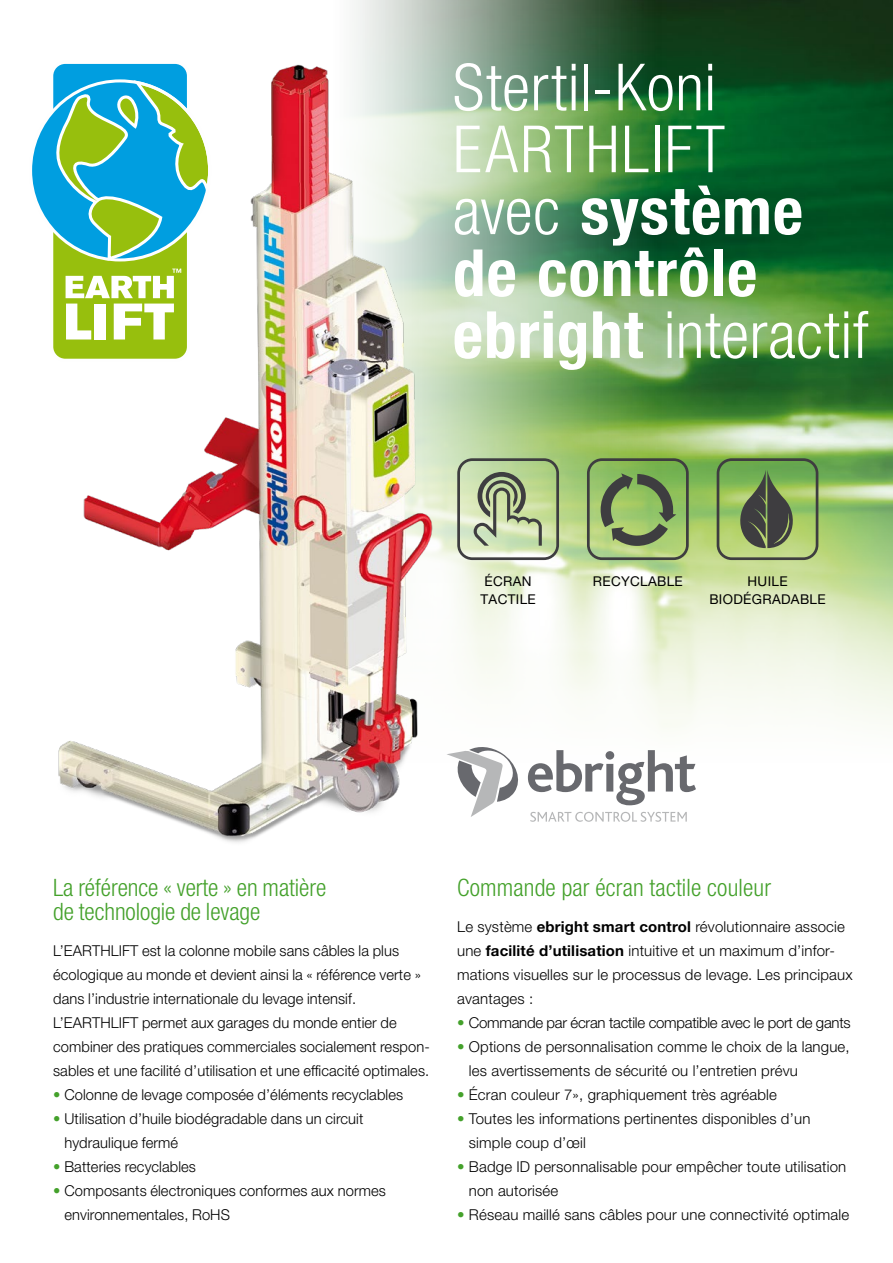
<style>
.page{position:relative;width:893px;height:1263px;background:#fff}
.page>*{position:absolute;margin:0;border:0;box-sizing:border-box;transform-origin:0 0}
.t1{font:300 condensed 65.1px/61.9px "Helvetica Neue LT Std";letter-spacing:.01em;color:#fff}
.t2{font:300 condensed 24px/24px "Helvetica Neue LT Std";color:#44a12b}
.t3{font:300 15px/24px "Helvetica Neue LT Std";letter-spacing:.005em;color:#000}
.t4{font:300 15px "Helvetica Neue LT Std";letter-spacing:-.02em;color:#000}
.t5{font:13.5px/18px "Helvetica Neue LT Std";letter-spacing:.025em;color:#000;text-align:center}
.s1{font-weight:700}
.s2{color:#44a12b}
</style>
<div class="page">
<img style="left:676px;top:0;width:217px;height:404px">
<img style="left:354px;top:0;width:322px;height:404px">
<svg style="left:544px;top:404px;width:349px;height:408px"></svg>
<img style="left:58px;top:33px;width:486px;height:810px">
<div style="left:31px;top:81px;width:179px;height:179px;background:#009ee0;border-radius:50%"></div>
<svg style="left:50px;top:61px;width:163px;height:301px"></svg>
<svg style="left:446px;top:747px;width:76px;height:70px"></svg>
<svg style="left:528px;top:750px;width:168px;height:55px"></svg>
<svg style="left:530px;top:812px;width:157px;height:10px"></svg>
<svg style="left:587px;top:458px;width:102px;height:102px;background:#82a15f"></svg>
<svg style="left:457px;top:458px;width:102px;height:102px;background:#adbc95"></svg>
<svg style="left:717px;top:458px;width:101px;height:102px;background:#7c9859"></svg>
<h1 class="t1" style="left:453px;top:56px;width:417px">Stertil-Koni<br>EARTHLIFT<br>avec <span class="s1">système de contrôle ebright</span> interactif</h1>
<p class="t5" style="left:480px;top:572px;width:57px">ÉCRAN<br>TACTILE</p>
<p class="t5" style="left:593px;top:572px;width:92px">RECYCLABLE</p>
<p class="t5" style="left:709px;top:572px;width:118px">HUILE<br>BIODÉGRADABLE</p>
<h2 class="t2" style="left:53px;top:876px;width:275px">La référence « verte » en matière de technologie de levage</h2>
<p class="t3" style="left:53px;top:939px;width:378px">L’EARTHLIFT est la colonne mobile sans câbles la plus écologique au monde et devient ainsi la « référence verte » dans l’industrie internationale du levage intensif.<br>L’EARTHLIFT permet aux garages du monde entier de combiner des pratiques commerciales socialement respon&shy;sables et une facilité d’utilisation et une efficacité optimales.</p>
<p class="t3" style="left:53px;top:1083px;width:352px"><span class="s2">•</span> Colonne de levage composée d’éléments recyclables</p>
<p class="t3" style="left:64px;top:1107px;width:300px;text-indent:-11px"><span class="s2">•</span> Utilisation d’huile biodégradable dans un circuit hydraulique fermé</p>
<p class="t3" style="left:53px;top:1155px;width:144px"><span class="s2">•</span> Batteries recyclables</p>
<p class="t3" style="left:64px;top:1179px;width:323px;text-indent:-11px"><span class="s2">•</span> Composants électroniques conformes aux normes environnementales, RoHS</p>
<h2 class="t2" style="left:457px;top:876px;width:315px">Commande par écran tactile couleur</h2>
<p class="t3" style="left:457px;top:915px;width:397px">Le système <span class="s1">ebright smart control</span> révolutionnaire associe une <span class="s1">facilité d’utilisation</span> intuitive et un maximum d’infor&shy;mations visuelles sur le processus de levage. Les principaux avantages :</p>
<p class="t4" style="left:457px;top:1014px;width:395px"><span class="s2">•</span> Commande par écran tactile compatible avec le port de gants</p>
<p class="t3" style="left:469px;top:1035px;width:382px;text-indent:-12px"><span class="s2">•</span> Options de personnalisation comme le choix de la langue, les avertissements de sécurité ou l’entretien prévu</p>
<p class="t3" style="left:457px;top:1083px;width:321px"><span class="s2">•</span> Écran couleur 7», graphiquement très agréable</p>
<p class="t3" style="left:469px;top:1107px;width:343px;text-indent:-12px"><span class="s2">•</span> Toutes les informations pertinentes disponibles d’un simple coup d’œil</p>
<p class="t3" style="left:469px;top:1155px;width:379px;text-indent:-12px"><span class="s2">•</span> Badge ID personnalisable pour empêcher toute utilisation non autorisée</p>
<p class="t3" style="left:457px;top:1203px;width:394px"><span class="s2">•</span> Réseau maillé sans câbles pour une connectivité optimale</p>
</div>
